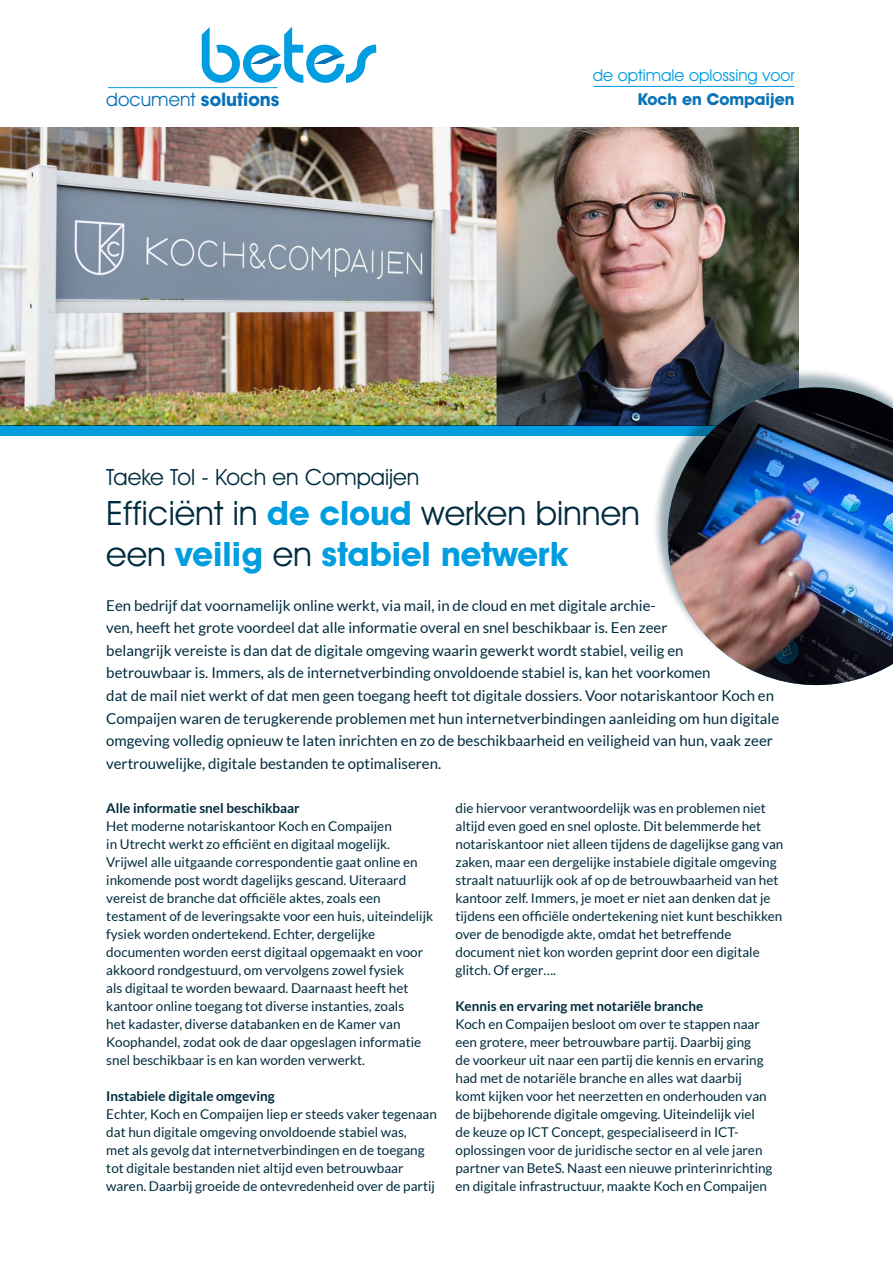
<style>
.page{position:relative;width:893px;height:1263px;background:#fff}
.page>*{position:absolute;margin:0;border:0;box-sizing:border-box;transform-origin:0 0}
.t1{font:33.75px/40.5px "Avant Garde IT Cby BT";color:#002c3f}
.t2{font:22.5px "Avant Garde IT Cby BT";color:#002c3f}
.t3{font:700 18.75px "Avant Garde IT Cby BT";color:#0b72b5}
.t4{font:16.5px "Avant Garde IT Cby BT";color:#009ee0}
.t5{font:700 16.5px "Avant Garde IT Cby BT";color:#0b72b5}
.t6{font:15px/22.5px "Lato";color:#002c3f}
.t7{font:13.5px/18px "Lato";color:#002c3f}
.t8{font:700 13.5px "Lato";color:#002c3f}
.s1{font-weight:400}
.s2{font-weight:700;color:#009ee0}
</style>
<div class="page">
<div style="left:0;top:425px;width:761px;height:11px;background:#009ee0"></div>
<svg style="left:202px;top:27px;width:174px;height:56px"></svg>
<hr style="left:108px;top:87px;width:170px;height:1px;background:#009ee0">
<img style="left:0;top:128px;width:799px;height:297px">
<hr style="left:594px;top:86px;width:200px;height:1px;background:#009ee0">
<div style="left:652px;top:368px;width:241px;height:313px;background:#002c3f;opacity:.4"></div>
<img style="left:668px;top:387px;width:225px;height:298px">
<h3 class="t3" style="left:106px;top:88px;width:175px"><span class="s1">document</span> solutions</h3>
<p class="t4" style="left:593px;top:65px;width:203px">de optimale oplossing voor</p>
<p class="t5" style="left:638px;top:89px;width:158px">Koch en Compaijen</p>
<h2 class="t2" style="left:106px;top:463px;width:315px">Taeke Tol - Koch en Compaijen</h2>
<h1 class="t1" style="left:106px;top:493px;width:535px">Efficiënt in <span class="s2">de cloud</span> werken binnen een <span class="s2">veilig</span> en <span class="s2">stabiel netwerk</span></h1>
<p class="t6" style="left:106px;top:594px;width:674px">Een bedrijf dat voornamelijk online werkt, via mail, in de cloud en met digitale archie-<br>ven, heeft het grote voordeel dat alle informatie overal en snel beschikbaar is. Een zeer<br>belangrijk vereiste is dan dat de digitale omgeving waarin gewerkt wordt stabiel, veilig en<br>betrouwbaar is. Immers, als de internetverbinding onvoldoende stabiel is, kan het voorkomen<br>dat de mail niet werkt of dat men geen toegang heeft tot digitale dossiers. Voor notariskantoor Koch en Compaijen waren de terugkerende problemen met hun internetverbindingen aanleiding om hun digitale omgeving volledig opnieuw te laten inrichten en zo de beschikbaarheid en veiligheid van hun, vaak zeer vertrouwelijke, digitale bestanden te optimaliseren.</p>
<p class="t8" style="left:106px;top:801px;width:195px">Alle informatie snel beschikbaar</p>
<p class="t7" style="left:106px;top:817px;width:328px">Het moderne notariskantoor Koch en Compaijen<br>in Utrecht werkt zo efficiënt en digitaal mogelijk.<br>Vrijwel alle uitgaande correspondentie gaat online en inkomende post wordt dagelijks gescand. Uiteraard vereist de branche dat officiële aktes, zoals een testament of de leveringsakte voor een huis, uiteindelijk fysiek worden ondertekend. Echter, dergelijke documenten worden eerst digitaal opgemaakt en voor akkoord rondgestuurd, om vervolgens zowel fysiek<br>als digitaal te worden bewaard. Daarnaast heeft het kantoor online toegang tot diverse instanties, zoals<br>het kadaster, diverse databanken en de Kamer van Koophandel, zodat ook de daar opgeslagen informatie snel beschikbaar is en kan worden verwerkt.</p>
<p class="t8" style="left:106px;top:1089px;width:170px">Instabiele digitale omgeving</p>
<p class="t7" style="left:106px;top:1105px;width:332px">Echter, Koch en Compaijen liep er steeds vaker tegenaan dat hun digitale omgeving onvoldoende stabiel was,<br>met als gevolg dat internetverbindingen en de toegang tot digitale bestanden niet altijd even betrouwbaar waren. Daarbij groeide de ontevredenheid over de partij</p>
<p class="t7" style="left:455px;top:799px;width:329px">die hiervoor verantwoordelijk was en problemen niet altijd even goed en snel oploste. Dit belemmerde het notariskantoor niet alleen tijdens de dagelijkse gang van zaken, maar een dergelijke instabiele digitale omgeving straalt natuurlijk ook af op de betrouwbaarheid van het kantoor zelf. Immers, je moet er niet aan denken dat je tijdens een officiële ondertekening niet kunt beschikken over de benodigde akte, omdat het betreffende document niet kon worden geprint door een digitale glitch. Of erger….</p>
<p class="t8" style="left:455px;top:998px;width:249px">Kennis en ervaring met notariële branche</p>
<p class="t7" style="left:455px;top:1015px;width:318px">Koch en Compaijen besloot om over te stappen naar een grotere, meer betrouwbare partij. Daarbij ging<br>de voorkeur uit naar een partij die kennis en ervaring had met de notariële branche en alles wat daarbij komt kijken voor het neerzetten en onderhouden van de bijbehorende digitale omgeving. Uiteindelijk viel de keuze op ICT Concept, gespecialiseerd in ICT&shy;oplossingen voor de juridische sector en al vele jaren partner van BeteS. Naast een nieuwe printerinrichting en digitale infrastructuur, maakte Koch en Compaijen</p>
</div>
